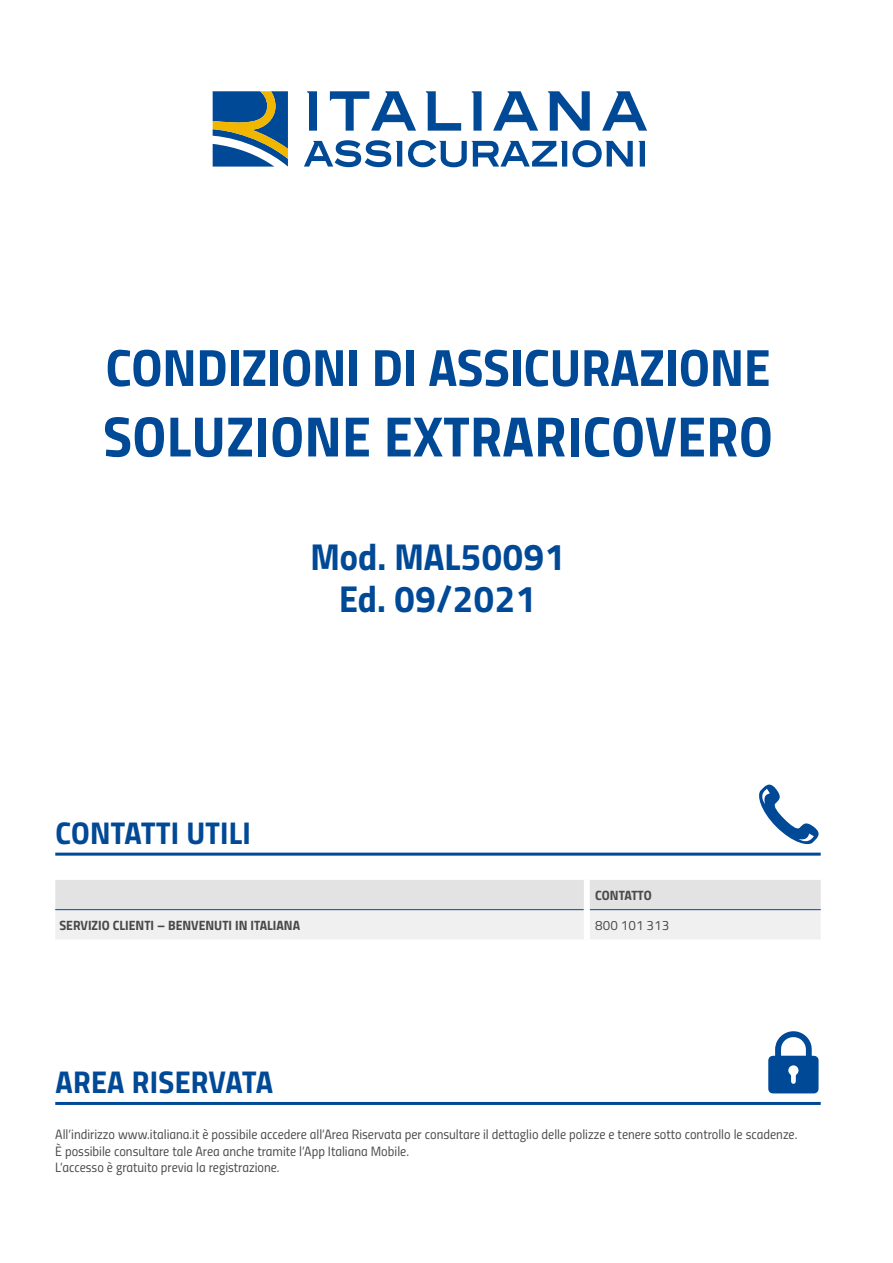
<style>
.page{position:relative;width:893px;height:1263px;background:#fff}
.page>*{position:absolute;margin:0;border:0;box-sizing:border-box;transform-origin:0 0}
.t1{font:57px "Titillium Bold Upright";letter-spacing:.01em;color:#004996}
.t2{font:52.5px "Titillium Bold Upright";color:#004996}
.t3{font:37.5px/42px "Titillium Bold Upright";color:#004996;text-align:center}
.t4{font:31.5px "Titillium Bold Upright";letter-spacing:.01em;color:#004996}
.t5{font:13.5px/16.2px "Titillium Regular Upright";color:#4a4a49}
.t6{font:13.5px "Titillium Bold Upright";color:#4a4a49}
</style>
<div class="page">
<hr style="left:55px;top:1102px;width:766px;height:3px;background:#004996">
<svg style="left:768px;top:1031px;width:51px;height:62px"></svg>
<hr style="left:55px;top:853px;width:766px;height:3px;background:#004996">
<svg style="left:759px;top:784px;width:60px;height:61px"></svg>
<svg style="left:55px;top:880px;width:766px;height:59px"></svg>
<hr style="left:55px;top:909px;width:529px;height:1px;background:#004996">
<hr style="left:590px;top:909px;width:231px;height:1px;background:#004996">
<div style="left:584px;top:880px;width:6px;height:30px;background:#fff"></div>
<div style="left:584px;top:910px;width:6px;height:29px;background:#fff"></div>
<svg style="left:213px;top:91px;width:75px;height:76px"></svg>
<svg style="left:307px;top:91px;width:10px;height:40px"></svg>
<svg style="left:330px;top:91px;width:86px;height:40px"></svg>
<svg style="left:426px;top:91px;width:35px;height:40px"></svg>
<svg style="left:472px;top:91px;width:9px;height:40px"></svg>
<svg style="left:493px;top:91px;width:45px;height:40px"></svg>
<svg style="left:548px;top:91px;width:42px;height:40px"></svg>
<svg style="left:602px;top:91px;width:45px;height:40px"></svg>
<svg style="left:304px;top:140px;width:98px;height:27px"></svg>
<svg style="left:408px;top:140px;width:237px;height:27px"></svg>
<h2 class="t2" style="left:106px;top:326px;width:666px">CONDIZIONI DI ASSICURAZIONE</h2>
<h1 class="t1" style="left:103px;top:392px;width:671px">SOLUZIONE EXTRARICOVERO</h1>
<h3 class="t3" style="left:310px;top:533px;width:257px">Mod. MAL50091<br>Ed. 09/2021</h3>
<h3 class="t4" style="left:55px;top:808px;width:197px">CONTATTI UTILI</h3>
<p class="t6" style="left:595px;top:884px;width:58px">CONTATTO</p>
<p class="t6" style="left:60px;top:914px;width:242px">SERVIZIO CLIENTI – BENVENUTI IN ITALIANA</p>
<p class="t5" style="left:595px;top:916px;width:75px">800 101 313</p>
<h3 class="t4" style="left:55px;top:1058px;width:219px">AREA RISERVATA</h3>
<p class="t5" style="left:55px;top:1126px;width:744px">All’indirizzo www.italiana.it è possibile accedere all’Area Riservata per consultare il dettaglio delle polizze e tenere sotto controllo le scadenze.<br>È possibile consultare tale Area anche tramite l’App Italiana Mobile.<br>L’accesso è gratuito previa la registrazione.</p>
</div>
